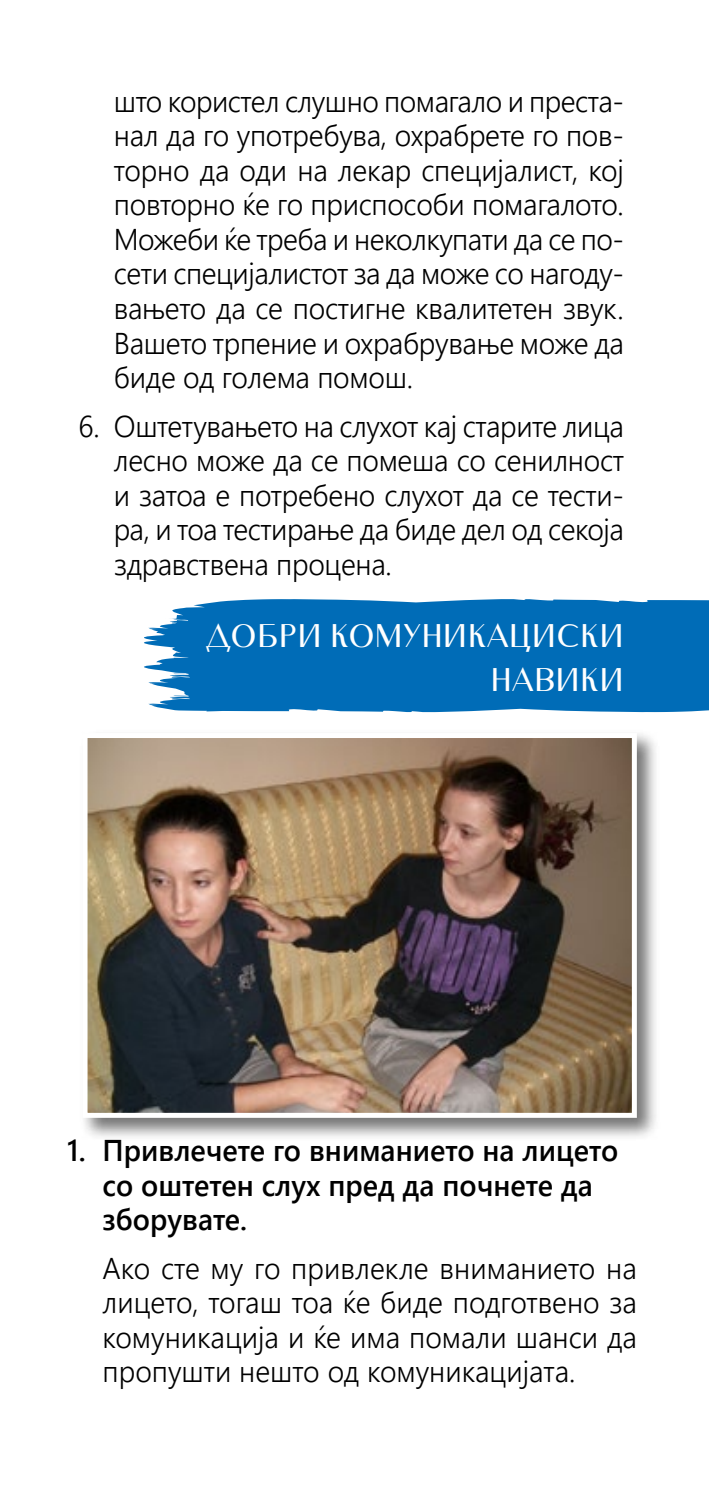
<style>
.page{position:relative;width:709px;height:1489px;background:#fff}
.page>*{position:absolute;margin:0;border:0;box-sizing:border-box;transform-origin:0 0}
.t1{font:30px/34.5px "Webly Sleek UI Semilight";letter-spacing:-.01em;color:#000;text-align:justify;scale:.96 1}
.t2{font:30px/34.5px "Webly Sleek UI Semibold";color:#000;scale:.96 1}
.t3{font:28.25px/43.8px "Macedonian Penguin";color:#fff;text-align:right}
</style>
<div class="page">
<svg style="left:144px;top:599px;width:565px;height:113px;background:#1175bb"></svg>
<div style="left:79px;top:729px;width:581px;height:412px;background:#000;opacity:.55"></div>
<img style="left:88px;top:739px;width:543px;height:372px">
<div style="left:82px;top:733px;width:555px;height:384px;border:5px solid #fff"></div>
<p class="t1" style="left:114px;top:83px;width:533px">што користел слушно помагало и преста&shy;нал да го употребува, охрабрете го пов&shy;торно да оди на лекар специјалист, кој повторно ќе го приспособи помагалото.<br>Можеби ќе треба и неколкупати да се по&shy;сети специјалистот за да може со нагоду&shy;вањето да се постигне квалитетен звук.<br>Вашето трпение и охрабрување може да биде од голема помош.</p>
<p class="t1" style="left:114px;top:407px;width:533px;text-indent:-35px">6. Оштетувањето на слухот кај старите лица лесно може да се помеша со сенилност и затоа е потребено слухот да се тести&shy;ра, и тоа тестирање да биде дел од секоја здравствена процена.</p>
<p class="t3" style="left:205px;top:614px;width:420px">DOBRI KOMUNIKACISKI<br>NAVIKI</p>
<p class="t2" style="left:103px;top:1131px;width:539px;text-indent:-35px">1. Привлечете го вниманието на лицето со оштетен слух пред да почнете да зборувате.</p>
<p class="t1" style="left:103px;top:1249px;width:558px">Ако сте му го привлекле вниманието на лицето, тогаш тоа ќе биде подготвено за комуникација и ќе има помали шанси да пропушти нешто од комуникацијата.</p>
</div>
